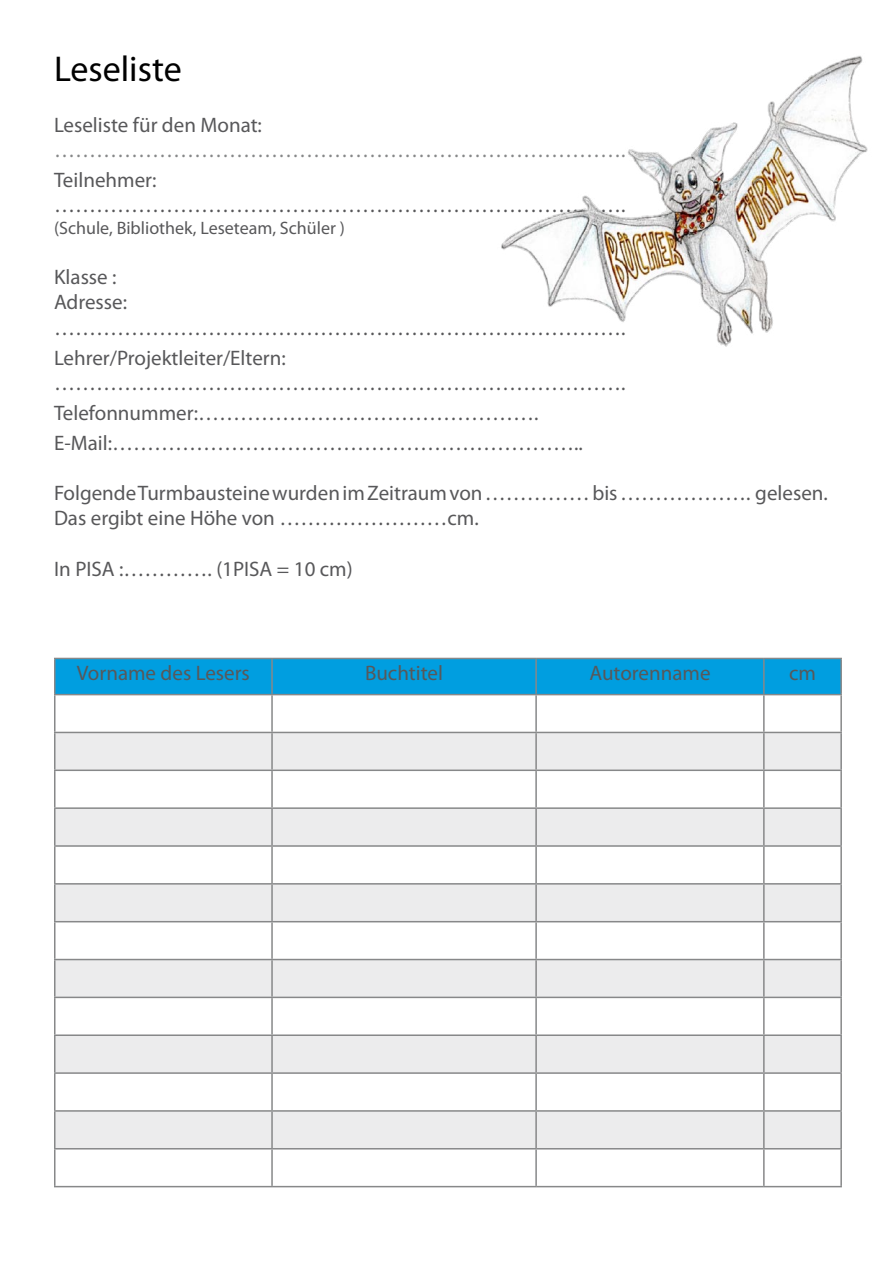
<style>
.page{position:relative;width:893px;height:1263px;background:#fff}
.page>*{position:absolute;margin:0;border:0;box-sizing:border-box;transform-origin:0 0}
.t1{font:36px "Myriad Pro";color:#000}
.t2{font:21px/25.2px "Myriad Pro";color:#58585a}
.t3{font:21px "Myriad Pro";color:#878889}
.t4{font:18px "Myriad Pro";color:#58585a}
</style>
<div class="page">
<img style="left:501px;top:56px;width:367px;height:291px">
<div style="left:56px;top:659px;width:784px;height:35px;background:#009ee0"></div>
<svg style="left:56px;top:733px;width:784px;height:415px;fill:#ececed"></svg>
<hr style="left:54px;top:658px;width:218px;height:1px;background:#878889">
<hr style="left:54px;top:659px;width:2px;height:35px;background:#878889">
<hr style="left:272px;top:658px;width:264px;height:1px;background:#878889">
<hr style="left:271px;top:659px;width:2px;height:35px;background:#878889">
<hr style="left:536px;top:658px;width:228px;height:1px;background:#878889">
<hr style="left:535px;top:659px;width:2px;height:35px;background:#878889">
<hr style="left:764px;top:658px;width:78px;height:1px;background:#878889">
<hr style="left:763px;top:659px;width:2px;height:35px;background:#878889">
<hr style="left:840px;top:659px;width:2px;height:35px;background:#878889">
<hr style="left:54px;top:694px;width:218px;height:1px;background:#878889">
<hr style="left:54px;top:695px;width:2px;height:37px;background:#878889">
<hr style="left:272px;top:694px;width:264px;height:1px;background:#878889">
<hr style="left:271px;top:695px;width:2px;height:37px;background:#878889">
<hr style="left:536px;top:694px;width:228px;height:1px;background:#878889">
<hr style="left:535px;top:695px;width:2px;height:37px;background:#878889">
<hr style="left:764px;top:694px;width:78px;height:1px;background:#878889">
<hr style="left:763px;top:695px;width:2px;height:37px;background:#878889">
<hr style="left:840px;top:695px;width:2px;height:37px;background:#878889">
<hr style="left:54px;top:732px;width:218px;height:1px;background:#878889">
<hr style="left:54px;top:733px;width:2px;height:36px;background:#878889">
<hr style="left:272px;top:732px;width:264px;height:1px;background:#878889">
<hr style="left:271px;top:733px;width:2px;height:36px;background:#878889">
<hr style="left:536px;top:732px;width:228px;height:1px;background:#878889">
<hr style="left:535px;top:733px;width:2px;height:36px;background:#878889">
<hr style="left:764px;top:732px;width:78px;height:1px;background:#878889">
<hr style="left:763px;top:733px;width:2px;height:36px;background:#878889">
<hr style="left:840px;top:733px;width:2px;height:36px;background:#878889">
<hr style="left:54px;top:769px;width:218px;height:2px;background:#878889">
<hr style="left:54px;top:771px;width:2px;height:36px;background:#878889">
<hr style="left:272px;top:769px;width:264px;height:2px;background:#878889">
<hr style="left:271px;top:771px;width:2px;height:36px;background:#878889">
<hr style="left:536px;top:769px;width:228px;height:2px;background:#878889">
<hr style="left:535px;top:771px;width:2px;height:36px;background:#878889">
<hr style="left:764px;top:769px;width:78px;height:2px;background:#878889">
<hr style="left:763px;top:771px;width:2px;height:36px;background:#878889">
<hr style="left:840px;top:771px;width:2px;height:36px;background:#878889">
<hr style="left:54px;top:807px;width:218px;height:2px;background:#878889">
<hr style="left:54px;top:809px;width:2px;height:36px;background:#878889">
<hr style="left:272px;top:807px;width:264px;height:2px;background:#878889">
<hr style="left:271px;top:809px;width:2px;height:36px;background:#878889">
<hr style="left:536px;top:807px;width:228px;height:2px;background:#878889">
<hr style="left:535px;top:809px;width:2px;height:36px;background:#878889">
<hr style="left:764px;top:807px;width:78px;height:2px;background:#878889">
<hr style="left:763px;top:809px;width:2px;height:36px;background:#878889">
<hr style="left:840px;top:809px;width:2px;height:36px;background:#878889">
<hr style="left:54px;top:845px;width:218px;height:2px;background:#878889">
<hr style="left:54px;top:847px;width:2px;height:36px;background:#878889">
<hr style="left:272px;top:845px;width:264px;height:2px;background:#878889">
<hr style="left:271px;top:847px;width:2px;height:36px;background:#878889">
<hr style="left:536px;top:845px;width:228px;height:2px;background:#878889">
<hr style="left:535px;top:847px;width:2px;height:36px;background:#878889">
<hr style="left:764px;top:845px;width:78px;height:2px;background:#878889">
<hr style="left:763px;top:847px;width:2px;height:36px;background:#878889">
<hr style="left:840px;top:847px;width:2px;height:36px;background:#878889">
<hr style="left:54px;top:883px;width:218px;height:1px;background:#878889">
<hr style="left:54px;top:884px;width:2px;height:37px;background:#878889">
<hr style="left:272px;top:883px;width:264px;height:1px;background:#878889">
<hr style="left:271px;top:884px;width:2px;height:37px;background:#878889">
<hr style="left:536px;top:883px;width:228px;height:1px;background:#878889">
<hr style="left:535px;top:884px;width:2px;height:37px;background:#878889">
<hr style="left:764px;top:883px;width:78px;height:1px;background:#878889">
<hr style="left:763px;top:884px;width:2px;height:37px;background:#878889">
<hr style="left:840px;top:884px;width:2px;height:37px;background:#878889">
<hr style="left:54px;top:921px;width:218px;height:1px;background:#878889">
<hr style="left:54px;top:922px;width:2px;height:37px;background:#878889">
<hr style="left:272px;top:921px;width:264px;height:1px;background:#878889">
<hr style="left:271px;top:922px;width:2px;height:37px;background:#878889">
<hr style="left:536px;top:921px;width:228px;height:1px;background:#878889">
<hr style="left:535px;top:922px;width:2px;height:37px;background:#878889">
<hr style="left:764px;top:921px;width:78px;height:1px;background:#878889">
<hr style="left:763px;top:922px;width:2px;height:37px;background:#878889">
<hr style="left:840px;top:922px;width:2px;height:37px;background:#878889">
<hr style="left:54px;top:959px;width:218px;height:1px;background:#878889">
<hr style="left:54px;top:960px;width:2px;height:37px;background:#878889">
<hr style="left:272px;top:959px;width:264px;height:1px;background:#878889">
<hr style="left:271px;top:960px;width:2px;height:37px;background:#878889">
<hr style="left:536px;top:959px;width:228px;height:1px;background:#878889">
<hr style="left:535px;top:960px;width:2px;height:37px;background:#878889">
<hr style="left:764px;top:959px;width:78px;height:1px;background:#878889">
<hr style="left:763px;top:960px;width:2px;height:37px;background:#878889">
<hr style="left:840px;top:960px;width:2px;height:37px;background:#878889">
<hr style="left:54px;top:997px;width:218px;height:1px;background:#878889">
<hr style="left:54px;top:998px;width:2px;height:36px;background:#878889">
<hr style="left:272px;top:997px;width:264px;height:1px;background:#878889">
<hr style="left:271px;top:998px;width:2px;height:36px;background:#878889">
<hr style="left:536px;top:997px;width:228px;height:1px;background:#878889">
<hr style="left:535px;top:998px;width:2px;height:36px;background:#878889">
<hr style="left:764px;top:997px;width:78px;height:1px;background:#878889">
<hr style="left:763px;top:998px;width:2px;height:36px;background:#878889">
<hr style="left:840px;top:998px;width:2px;height:36px;background:#878889">
<hr style="left:54px;top:1034px;width:218px;height:2px;background:#878889">
<hr style="left:54px;top:1036px;width:2px;height:36px;background:#878889">
<hr style="left:272px;top:1034px;width:264px;height:2px;background:#878889">
<hr style="left:271px;top:1036px;width:2px;height:36px;background:#878889">
<hr style="left:536px;top:1034px;width:228px;height:2px;background:#878889">
<hr style="left:535px;top:1036px;width:2px;height:36px;background:#878889">
<hr style="left:764px;top:1034px;width:78px;height:2px;background:#878889">
<hr style="left:763px;top:1036px;width:2px;height:36px;background:#878889">
<hr style="left:840px;top:1036px;width:2px;height:36px;background:#878889">
<hr style="left:54px;top:1072px;width:218px;height:2px;background:#878889">
<hr style="left:54px;top:1074px;width:2px;height:36px;background:#878889">
<hr style="left:272px;top:1072px;width:264px;height:2px;background:#878889">
<hr style="left:271px;top:1074px;width:2px;height:36px;background:#878889">
<hr style="left:536px;top:1072px;width:228px;height:2px;background:#878889">
<hr style="left:535px;top:1074px;width:2px;height:36px;background:#878889">
<hr style="left:764px;top:1072px;width:78px;height:2px;background:#878889">
<hr style="left:763px;top:1074px;width:2px;height:36px;background:#878889">
<hr style="left:840px;top:1074px;width:2px;height:36px;background:#878889">
<hr style="left:54px;top:1110px;width:218px;height:2px;background:#878889">
<hr style="left:54px;top:1112px;width:2px;height:36px;background:#878889">
<hr style="left:272px;top:1110px;width:264px;height:2px;background:#878889">
<hr style="left:271px;top:1112px;width:2px;height:36px;background:#878889">
<hr style="left:536px;top:1110px;width:228px;height:2px;background:#878889">
<hr style="left:535px;top:1112px;width:2px;height:36px;background:#878889">
<hr style="left:764px;top:1110px;width:78px;height:2px;background:#878889">
<hr style="left:763px;top:1112px;width:2px;height:36px;background:#878889">
<hr style="left:840px;top:1112px;width:2px;height:36px;background:#878889">
<hr style="left:54px;top:1148px;width:218px;height:1px;background:#878889">
<hr style="left:54px;top:1149px;width:2px;height:37px;background:#878889">
<hr style="left:272px;top:1148px;width:264px;height:1px;background:#878889">
<hr style="left:271px;top:1149px;width:2px;height:37px;background:#878889">
<hr style="left:536px;top:1148px;width:228px;height:1px;background:#878889">
<hr style="left:535px;top:1149px;width:2px;height:37px;background:#878889">
<hr style="left:764px;top:1148px;width:78px;height:1px;background:#878889">
<hr style="left:763px;top:1149px;width:2px;height:37px;background:#878889">
<hr style="left:840px;top:1149px;width:2px;height:37px;background:#878889">
<hr style="left:54px;top:1186px;width:218px;height:1px;background:#878889">
<hr style="left:272px;top:1186px;width:264px;height:1px;background:#878889">
<hr style="left:536px;top:1186px;width:228px;height:1px;background:#878889">
<hr style="left:764px;top:1186px;width:78px;height:1px;background:#878889">
<h1 class="t1" style="left:54px;top:47px;width:129px">Leseliste</h1>
<p class="t2" style="left:54px;top:112px;width:209px">Leseliste für den Monat:</p>
<p class="t3" style="left:54px;top:137px;width:573px">……………………………………………………………………….</p>
<p class="t2" style="left:54px;top:167px;width:573px">Teilnehmer: ……………………………………………………………………….</p>
<p class="t4" style="left:54px;top:217px;width:292px">(Schule, Bibliothek, Leseteam, Schüler )</p>
<p class="t2" style="left:54px;top:264px;width:573px">Klasse :<br>Adresse: ……………………………………………………………………….</p>
<p class="t2" style="left:54px;top:345px;width:573px">Lehrer/Projektleiter/Eltern: ……………………………………………………………………….</p>
<p class="t2" style="left:54px;top:397px;width:530px;line-height:30px">Telefonnummer:………………………………………….<br>E-Mail:…………………………………………………………..</p>
<p class="t2" style="left:54px;top:480px;width:775px">Folgende Turmbausteine wurden im Zeitraum von …………… bis ………………. gelesen.<br>Das ergibt eine Höhe von ……………………cm.</p>
<p class="t2" style="left:54px;top:556px;width:300px">In PISA :…………. (1PISA = 10 cm)</p>
<p class="t2" style="left:77px;top:660px;width:175px">Vorname des Lesers</p>
<p class="t2" style="left:365px;top:660px;width:80px">Buchtitel</p>
<p class="t2" style="left:589px;top:660px;width:123px">Autorenname</p>
<p class="t2" style="left:789px;top:660px;width:28px">cm</p>
</div>
